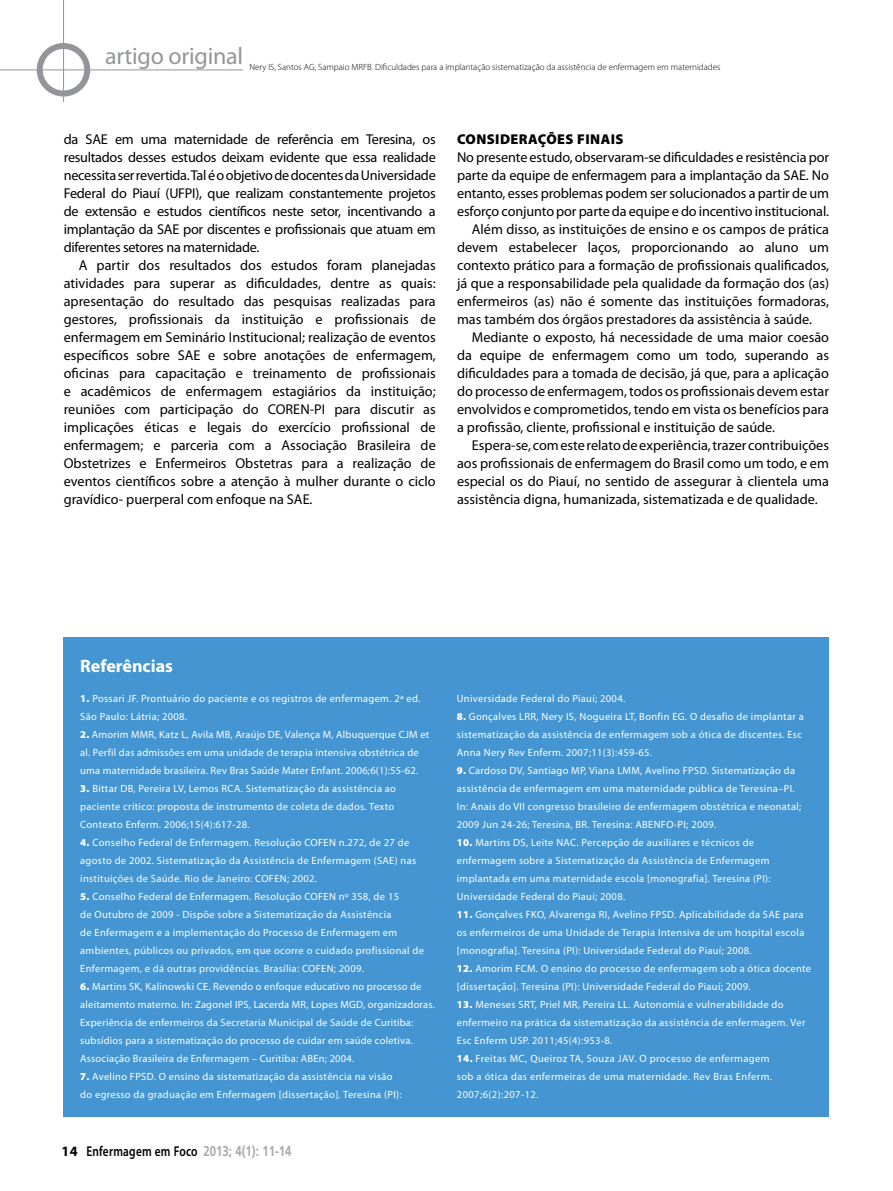
<style>
.page{position:relative;width:893px;height:1191px;background:#fff}
.page>*{position:absolute;margin:0;border:0;box-sizing:border-box;transform-origin:0 0}
.t1{font:24px "Myriad Pro";letter-spacing:-.01em;color:#939598}
.t2{font:700 18px "Myriad Pro";color:#fff}
.t3{font:14.25px/18px "Myriad Pro";color:#000;text-align:justify}
.t4{font:600 14.25px "Myriad Pro";letter-spacing:.02em;color:#000;scale:.8 1}
.t5{font:900 14.25px "Myriad Pro";letter-spacing:.03em;color:#000}
.t6{font:10.5px/18px "Myriad Pro";letter-spacing:.03em;color:#fff}
.t7{font:300 9px "Myriad Pro";color:#000}
.s1{font-weight:900}
.s2{font-weight:700}
.s3{font-family:"Frutiger";font-weight:700;color:#a7a9ac}
</style>
<div class="page">
<svg style="left:40px;top:46px;width:47px;height:47px"></svg>
<div style="left:37px;top:43px;width:53px;height:53px;border:6px solid #939598;border-radius:50%"></div>
<hr style="left:0;top:70px;width:243px;height:1px;background:#939598">
<hr style="left:63px;top:0;width:1px;height:102px;background:#939598">
<div style="left:64px;top:637px;width:765px;height:480px;background:#4495d1"></div>
<h1 class="t1" style="left:105px;top:41px;width:140px">artigo original</h1>
<p class="t7" style="left:249px;top:62px;width:473px">Nery IS, Santos AG, Sampaio MRFB. Dificuldades para a implantação sistematização da assistência de enfermagem em maternidades</p>
<p class="t3" style="left:64px;top:130px;width:374px">da SAE em uma maternidade de referência em Teresina, os resultados desses estudos deixam evidente que essa realidade necessita ser revertida. Tal é o objetivo de docentes da Universidade Federal do Piauí (UFPI), que realizam constantemente projetos de extensão e estudos científicos neste setor, incentivando a implantação da SAE por discentes e profissionais que atuam em diferentes setores na maternidade.</p>
<p class="t3" style="left:64px;top:256px;width:374px;text-indent:15px">A partir dos resultados dos estudos foram planejadas atividades para superar as dificuldades, dentre as quais: apresentação do resultado das pesquisas realizadas para gestores, profissionais da instituição e profissionais de enfermagem em Seminário Institucional; realização de eventos específicos sobre SAE e sobre anotações de enfermagem, oficinas para capacitação e treinamento de profissionais e acadêmicos de enfermagem estagiários da instituição; reuniões com participação do COREN-PI para discutir as implicações éticas e legais do exercício profissional de enfermagem; e parceria com a Associação Brasileira de Obstetrizes e Enfermeiros Obstetras para a realização de eventos científicos sobre a atenção à mulher durante o ciclo gravídico- puerperal com enfoque na SAE.</p>
<h3 class="t5" style="left:457px;top:130px;width:168px">CONSIDERAÇÕES FINAIS</h3>
<h3 class="t3" style="left:457px;top:148px;width:373px">No presente estudo, observaram-se dificuldades e resistência por</h3>
<h3 class="t3" style="left:457px;top:166px;width:373px">parte da equipe de enfermagem para a implantação da SAE. No</h3>
<h3 class="t3" style="left:457px;top:184px;width:373px">entanto, esses problemas podem ser solucionados a partir de um</h3>
<h3 class="t3" style="left:457px;top:202px;width:373px">esforço conjunto por parte da equipe e do incentivo institucional.</h3>
<h3 class="t3" style="left:472px;top:220px;width:359px">Além disso, as instituições de ensino e os campos de prática</h3>
<h3 class="t3" style="left:457px;top:238px;width:373px">devem estabelecer laços, proporcionando ao aluno um</h3>
<h3 class="t3" style="left:457px;top:256px;width:374px">contexto prático para a formação de profissionais qualificados,</h3>
<h3 class="t3" style="left:457px;top:274px;width:373px">já que a responsabilidade pela qualidade da formação dos (as)</h3>
<h3 class="t3" style="left:457px;top:292px;width:373px">enfermeiros (as) não é somente das instituições formadoras,</h3>
<h3 class="t3" style="left:457px;top:310px;width:356px">mas também dos órgãos prestadores da assistência à saúde.</h3>
<h3 class="t3" style="left:472px;top:328px;width:359px">Mediante o exposto, há necessidade de uma maior coesão</h3>
<h3 class="t3" style="left:457px;top:346px;width:373px">da equipe de enfermagem como um todo, superando as</h3>
<h3 class="t3" style="left:457px;top:364px;width:373px">dificuldades para a tomada de decisão, já que, para a aplicação</h3>
<h3 class="t3" style="left:457px;top:382px;width:373px">do processo de enfermagem, todos os profissionais devem estar</h3>
<h3 class="t3" style="left:457px;top:400px;width:373px">envolvidos e comprometidos, tendo em vista os benefícios para</h3>
<h3 class="t3" style="left:457px;top:418px;width:320px">a profissão, cliente, profissional e instituição de saúde.</h3>
<h3 class="t3" style="left:472px;top:436px;width:359px">Espera-se, com este relato de experiência, trazer contribuições</h3>
<h3 class="t3" style="left:457px;top:454px;width:373px">aos profissionais de enfermagem do Brasil como um todo, e em</h3>
<h3 class="t3" style="left:457px;top:472px;width:373px">especial os do Piauí, no sentido de assegurar à clientela uma</h3>
<h3 class="t3" style="left:457px;top:490px;width:362px">assistência digna, humanizada, sistematizada e de qualidade.</h3>
<h2 class="t2" style="left:80px;top:654px;width:94px">Referências</h2>
<p class="t6" style="left:80px;top:689px;width:342px"><span class="s1">1.</span> Possari JF. Prontuário do paciente e os registros de enfermagem. 2ª ed.<br>São Paulo: Látria; 2008.</p>
<p class="t6" style="left:80px;top:725px;width:351px"><span class="s1">2.</span> Amorim MMR, Katz L, Avila MB, Araújo DE, Valença M, Albuquerque CJM et al. Perfil das admissões em uma unidade de terapia intensiva obstétrica de uma maternidade brasileira. Rev Bras Saúde Mater Enfant. 2006;6(1):55-62.</p>
<p class="t6" style="left:80px;top:779px;width:317px"><span class="s1">3.</span> Bittar DB, Pereira LV, Lemos RCA. Sistematização da assistência ao paciente crítico: proposta de instrumento de coleta de dados. Texto<br>Contexto Enferm. 2006;15(4):617-28.</p>
<p class="t6" style="left:80px;top:833px;width:337px"><span class="s1">4.</span> Conselho Federal de Enfermagem. Resolução COFEN n.272, de 27 de agosto de 2002. Sistematização da Assistência de Enfermagem (SAE) nas instituições de Saúde. Rio de Janeiro: COFEN; 2002.</p>
<p class="t6" style="left:80px;top:887px;width:345px"><span class="s1">5.</span> Conselho Federal de Enfermagem. Resolução COFEN nº 358, de 15<br>de Outubro de 2009 - Dispõe sobre a Sistematização da Assistência<br>de Enfermagem e a implementação do Processo de Enfermagem em ambientes, públicos ou privados, em que ocorre o cuidado profissional de Enfermagem, e dá outras providências. Brasília: COFEN; 2009.</p>
<p class="t6" style="left:80px;top:977px;width:356px"><span class="s1">6.</span> Martins SK, Kalinowski CE. Revendo o enfoque educativo no processo de aleitamento materno. In: Zagonel IPS, Lacerda MR, Lopes MGD, organizadoras.<br>Experiência de enfermeiros da Secretaria Municipal de Saúde de Curitiba: subsídios para a sistematização do processo de cuidar em saúde coletiva.<br>Associação Brasileira de Enfermagem – Curitiba: ABEn; 2004.</p>
<p class="t6" style="left:80px;top:1067px;width:323px"><span class="s1">7.</span> Avelino FPSD. O ensino da sistematização da assistência na visão do egresso da graduação em Enfermagem [dissertação]. Teresina (PI):</p>
<h3 class="t4" style="left:62px;top:1141px;width:289px"><span class="s2">14</span> Enfermagem em Foco <span class="s3">2013; 4(1): 11-14</span></h3>
<p class="t6" style="left:457px;top:689px;width:170px">Universidade Federal do Piauí; 2004.</p>
<p class="t6" style="left:457px;top:707px;width:348px"><span class="s1">8.</span> Gonçalves LRR, Nery IS, Nogueira LT, Bonfin EG. O desafio de implantar a sistematização da assistência de enfermagem sob a ótica de discentes. Esc<br>Anna Nery Rev Enferm. 2007;11(3):459-65.</p>
<p class="t6" style="left:457px;top:761px;width:346px"><span class="s1">9.</span> Cardoso DV, Santiago MP, Viana LMM, Avelino FPSD. Sistematização da assistência de enfermagem em uma maternidade pública de Teresina–PI.<br>In: Anais do VII congresso brasileiro de enfermagem obstétrica e neonatal; 2009 Jun 24-26; Teresina, BR. Teresina: ABENFO-PI; 2009.</p>
<p class="t6" style="left:457px;top:833px;width:315px"><span class="s1">10.</span> Martins DS, Leite NAC. Percepção de auxiliares e técnicos de enfermagem sobre a Sistematização da Assistência de Enfermagem implantada em uma maternidade escola [monografia]. Teresina (PI):<br>Universidade Federal do Piauí; 2008.</p>
<p class="t6" style="left:457px;top:905px;width:349px;text-align:justify"><span class="s1">11.</span> Gonçalves FKO, Alvarenga RI, Avelino FPSD. Aplicabilidade da SAE para os enfermeiros de uma Unidade de Terapia Intensiva de um hospital escola [monografia]. Teresina (PI): Universidade Federal do Piauí; 2008.</p>
<p class="t6" style="left:457px;top:959px;width:356px"><span class="s1">12.</span> Amorim FCM. O ensino do processo de enfermagem sob a ótica docente [dissertação]. Teresina (PI): Universidade Federal do Piauí; 2009.</p>
<p class="t6" style="left:457px;top:995px;width:350px"><span class="s1">13.</span> Meneses SRT, Priel MR, Pereira LL. Autonomia e vulnerabilidade do enfermeiro na prática da sistematização da assistência de enfermagem. Ver<br>Esc Enferm USP. 2011;45(4):953-8.</p>
<p class="t6" style="left:457px;top:1048px;width:317px"><span class="s1">14.</span> Freitas MC, Queiroz TA, Souza JAV. O processo de enfermagem sob a ótica das enfermeiras de uma maternidade. Rev Bras Enferm.<br>2007;6(2):207-12.</p>
</div>
